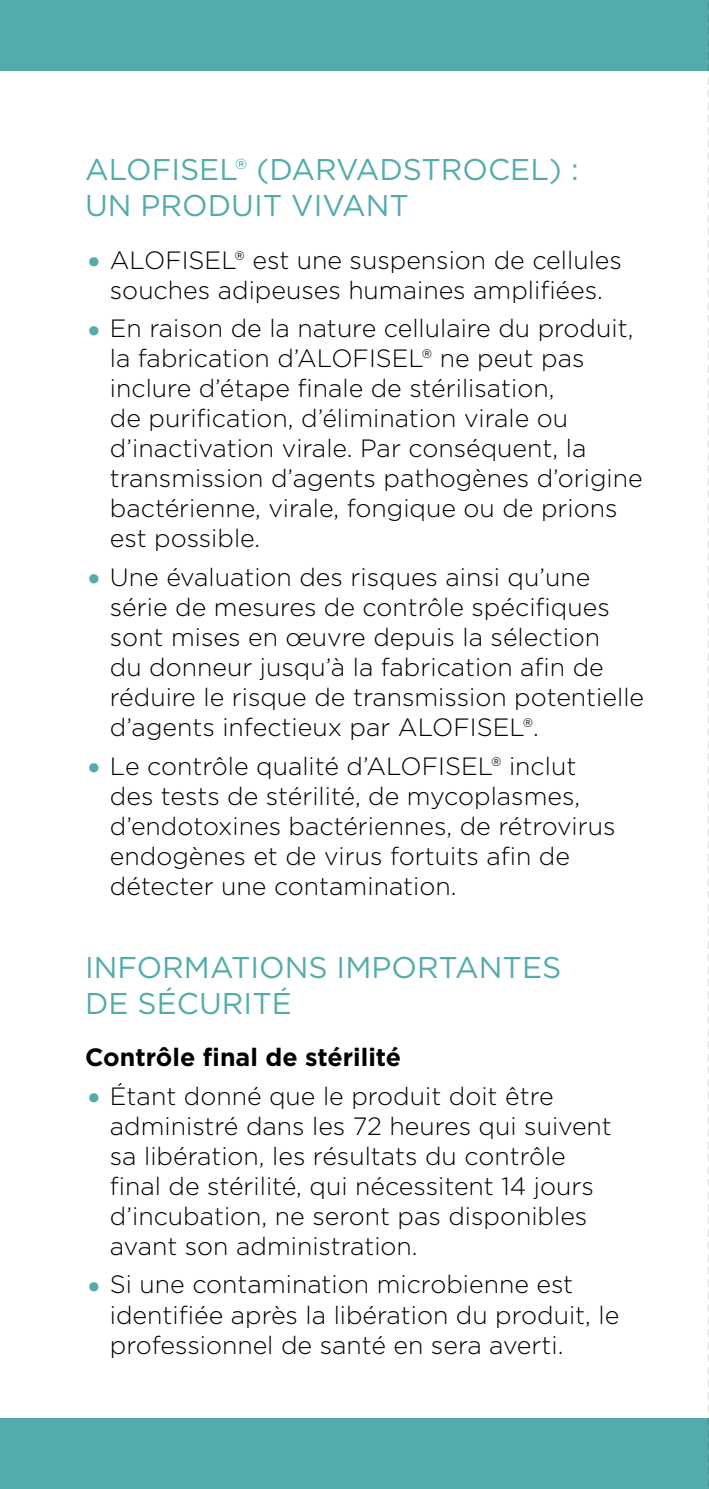
<style>
.page{position:relative;width:709px;height:1489px;background:#fff}
.page>*{position:absolute;margin:0;border:0;box-sizing:border-box;transform-origin:0 0}
.t1{font:30px/36px "Gotham";color:#53acab}
.t2{font:300 25px/30px "Gotham";color:#000}
.t3{font:700 25px "Gotham";color:#000}
.s1{font-size:37.5px;color:#53acab}
</style>
<div class="page">
<div style="left:0;top:0;width:709px;height:71px;background:#53acab"></div>
<div style="left:0;top:1417px;width:709px;height:71px;background:#53acab"></div>
<svg style="left:707px;top:2px;width:2px;height:1485px"></svg>
<p class="t1" style="left:85px;top:151px;width:495px">ALOFISEL® (DARVADSTROCEL) :<br>UN PRODUIT VIVANT</p>
<p class="t2" style="left:85px;top:244px;width:538px;text-align:center"><span class="s1">•</span> ALOFISEL® est une suspension de cellules souches adipeuses humaines amplifiées.</p>
<p class="t2" style="left:110px;top:313px;width:534px;text-indent:-25px"><span class="s1">•</span> En raison de la nature cellulaire du produit, la fabrication d’ALOFISEL® ne peut pas inclure d’étape finale de stérilisation,<br>de purification, d’élimination virale ou d’inactivation virale. Par conséquent, la transmission d’agents pathogènes d’origine bactérienne, virale, fongique ou de prions est possible.</p>
<p class="t2" style="left:110px;top:561px;width:536px;text-indent:-25px"><span class="s1">•</span> Une évaluation des risques ainsi qu’une série de mesures de contrôle spécifiques sont mises en œuvre depuis la sélection<br>du donneur jusqu’à la fabrication afin de réduire le risque de transmission potentielle d’agents infectieux par ALOFISEL®.</p>
<p class="t2" style="left:110px;top:750px;width:507px;text-indent:-25px"><span class="s1">•</span> Le contrôle qualité d’ALOFISEL® inclut des tests de stérilité, de mycoplasmes, d’endotoxines bactériennes, de rétrovirus endogènes et de virus fortuits afin de détecter une contamination.</p>
<p class="t1" style="left:85px;top:948px;width:478px">INFORMATIONS IMPORTANTES<br>DE SÉCURITÉ</p>
<p class="t3" style="left:85px;top:1040px;width:318px">Contrôle final de stérilité</p>
<p class="t2" style="left:110px;top:1080px;width:503px;text-indent:-25px"><span class="s1">•</span> Étant donné que le produit doit être administré dans les 72 heures qui suivent sa libération, les résultats du contrôle final de stérilité, qui nécessitent 14 jours d’incubation, ne seront pas disponibles avant son administration.</p>
<p class="t2" style="left:110px;top:1268px;width:511px;text-indent:-25px"><span class="s1">•</span> Si une contamination microbienne est identifiée après la libération du produit, le professionnel de santé en sera averti.</p>
</div>
